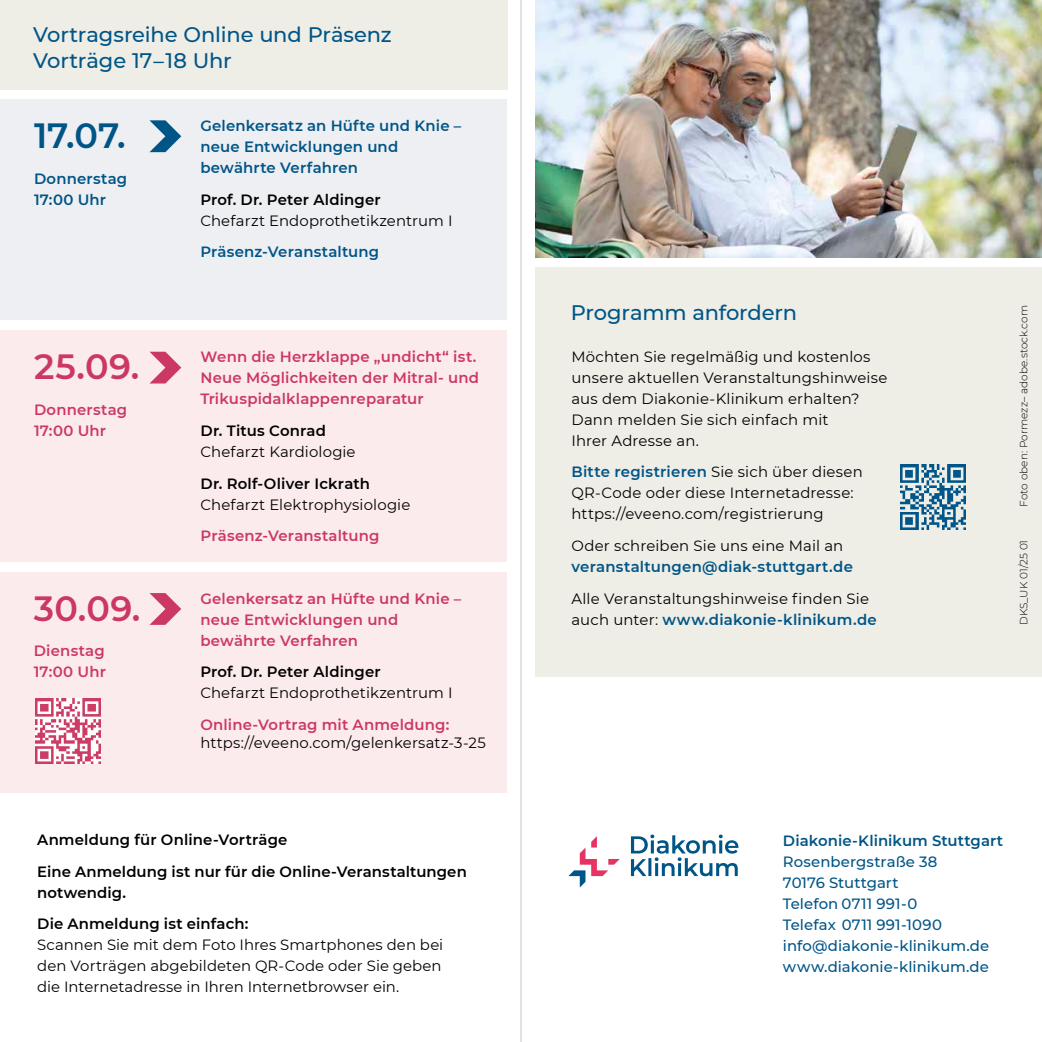
<style>
.page{position:relative;width:1042px;height:1042px;background:#fff}
.page>*{position:absolute;margin:0;border:0;box-sizing:border-box;transform-origin:0 0}
.t1{font:600 35px "Montserrat";letter-spacing:.01em;color:#cb3963}
.t2{font:600 35px "Montserrat";color:#005587}
.t3{font:500 21px/26.2px "Montserrat";letter-spacing:-.005em;color:#005587}
.t4{font:14.88px/21px "Montserrat";letter-spacing:.01em;color:#000}
.t5{font:600 14.88px/21px "Montserrat";letter-spacing:.01em;color:#cb3963}
.t6{font:600 14.88px/31.5px "Montserrat";letter-spacing:.01em;color:#000}
.t7{font:600 14.88px/21px "Montserrat";letter-spacing:.015em;color:#005587}
.t8{font:500 14.88px/21px "Montserrat";letter-spacing:.005em;color:#005587}
.t9{font:300 10.5px "Montserrat";letter-spacing:.005em;color:#000}
.s1{font-weight:600;color:#005587}
</style>
<div class="page">
<div style="left:0;top:0;width:508px;height:89px;background:#eeede6"></div>
<div style="left:0;top:100px;width:506px;height:220px;background:#edeff2"></div>
<div style="left:0;top:331px;width:506px;height:231px;background:#fcebec"></div>
<div style="left:0;top:572px;width:506px;height:221px;background:#fcebec"></div>
<img style="left:36px;top:698px;width:65px;height:65px">
<svg style="left:149px;top:120px;width:32px;height:32px"></svg>
<svg style="left:149px;top:593px;width:32px;height:32px"></svg>
<svg style="left:150px;top:352px;width:31px;height:31px"></svg>
<div style="left:536px;top:268px;width:506px;height:409px;background:#eeede6"></div>
<svg style="left:568px;top:836px;width:52px;height:51px"></svg>
<svg style="left:631px;top:834px;width:107px;height:42px"></svg>
<svg style="left:900px;top:464px;width:66px;height:66px"></svg>
<img style="left:901px;top:465px;width:64px;height:64px">
<img style="left:536px;top:0;width:506px;height:257px">
<hr style="left:521px;top:0;width:1px;height:1042px;background:#c5c5c5">
<h2 class="t3" style="left:33px;top:20px;width:360px">Vortragsreihe Online und Präsenz<br>Vorträge 17–18 Uhr</h2>
<h1 class="t2" style="left:34px;top:111px;width:93px">17.07.</h1>
<p class="t7" style="left:34px;top:167px;width:95px">Donnerstag<br>17:00 Uhr</p>
<h1 class="t1" style="left:34px;top:342px;width:107px">25.09.</h1>
<p class="t5" style="left:34px;top:398px;width:95px">Donnerstag<br>17:00 Uhr</p>
<h1 class="t1" style="left:34px;top:584px;width:108px">30.09.</h1>
<p class="t5" style="left:34px;top:640px;width:74px">Dienstag<br>17:00 Uhr</p>
<p class="t7" style="left:200px;top:115px;width:262px">Gelenkersatz an Hüfte und Knie – neue Entwicklungen und bewährte Verfahren</p>
<p class="t6" style="left:200px;top:183px;width:182px">Prof. Dr. Peter Aldinger</p>
<p class="t4" style="left:200px;top:210px;width:254px">Chefarzt Endoprothetikzentrum I</p>
<p class="t7" style="left:200px;top:241px;width:180px">Präsenz-Veranstaltung</p>
<p class="t5" style="left:200px;top:346px;width:280px">Wenn die Herzklappe „undicht“ ist.<br>Neue Möglichkeiten der Mitral- und<br>Trikuspidalklappenreparatur</p>
<p class="t6" style="left:200px;top:414px;width:127px">Dr. Titus Conrad</p>
<p class="t4" style="left:200px;top:441px;width:157px">Chefarzt Kardiologie</p>
<p class="t6" style="left:200px;top:467px;width:171px">Dr. Rolf-Oliver Ickrath</p>
<p class="t4" style="left:200px;top:493px;width:211px">Chefarzt Elektrophysiologie</p>
<p class="t5" style="left:200px;top:524px;width:180px">Präsenz-Veranstaltung</p>
<p class="t5" style="left:200px;top:587px;width:262px">Gelenkersatz an Hüfte und Knie – neue Entwicklungen und bewährte Verfahren</p>
<p class="t6" style="left:200px;top:655px;width:182px">Prof. Dr. Peter Aldinger</p>
<p class="t4" style="left:200px;top:682px;width:254px">Chefarzt Endoprothetikzentrum I</p>
<p class="t5" style="left:200px;top:713px;width:250px">Online-Vortrag mit Anmeldung:</p>
<p class="t4" style="left:200px;top:731px;width:287px">https://eveeno.com/gelenkersatz-3-25</p>
<p class="t6" style="left:37px;top:823px;width:431px">Anmeldung für Online-Vorträge<br>Eine Anmeldung ist nur für die Online-Veranstaltungen</p>
<p class="t6" style="left:37px;top:876px;width:213px">notwendig.<br>Die Anmeldung ist einfach:</p>
<p class="t4" style="left:37px;top:934px;width:408px;text-align:justify">Scannen Sie mit dem Foto Ihres Smartphones den bei den Vorträgen abgebildeten QR-Code oder Sie geben die Internetadresse in Ihren Internetbrowser ein.</p>
<h2 class="t3" style="left:571px;top:298px;width:228px">Programm anfordern</h2>
<p class="t4" style="left:571px;top:346px;width:318px">Möchten Sie regelmäßig und kostenlos unsere aktuellen Veranstaltungshinweise aus dem Diakonie-Klinikum erhalten?<br>Dann melden Sie sich einfach mit<br>Ihrer Adresse an.</p>
<p class="t4" style="left:571px;top:461px;width:293px"><span class="s1">Bitte registrieren</span> Sie sich über diesen<br>QR-Code oder diese Internetadresse: https://eveeno.com/registrierung</p>
<p class="t4" style="left:571px;top:535px;width:273px">Oder schreiben Sie uns eine Mail an</p>
<p class="t7" style="left:571px;top:555px;width:283px">veranstaltungen@diak-stuttgart.de</p>
<p class="t4" style="left:571px;top:587px;width:307px">Alle Veranstaltungshinweise finden Sie auch unter: <span class="s1">www.diakonie-klinikum.de</span></p>
<p class="t9" style="left:1016px;top:507px;width:203px;rotate:-90deg">Foto oben: Pormezz– adobe.stock.com</p>
<p class="t9" style="left:1016px;top:625px;width:87px;rotate:-90deg">DKS_UK 01/25 01</p>
<p class="t7" style="left:783px;top:829px;width:222px">Diakonie-Klinikum Stuttgart</p>
<p class="t8" style="left:783px;top:850px;width:208px">Rosenbergstraße 38<br>70176 Stuttgart<br>Telefon 0711 991-0<br>Telefax 0711 991-1090 info@diakonie-klinikum.de www.diakonie-klinikum.de</p>
</div>
